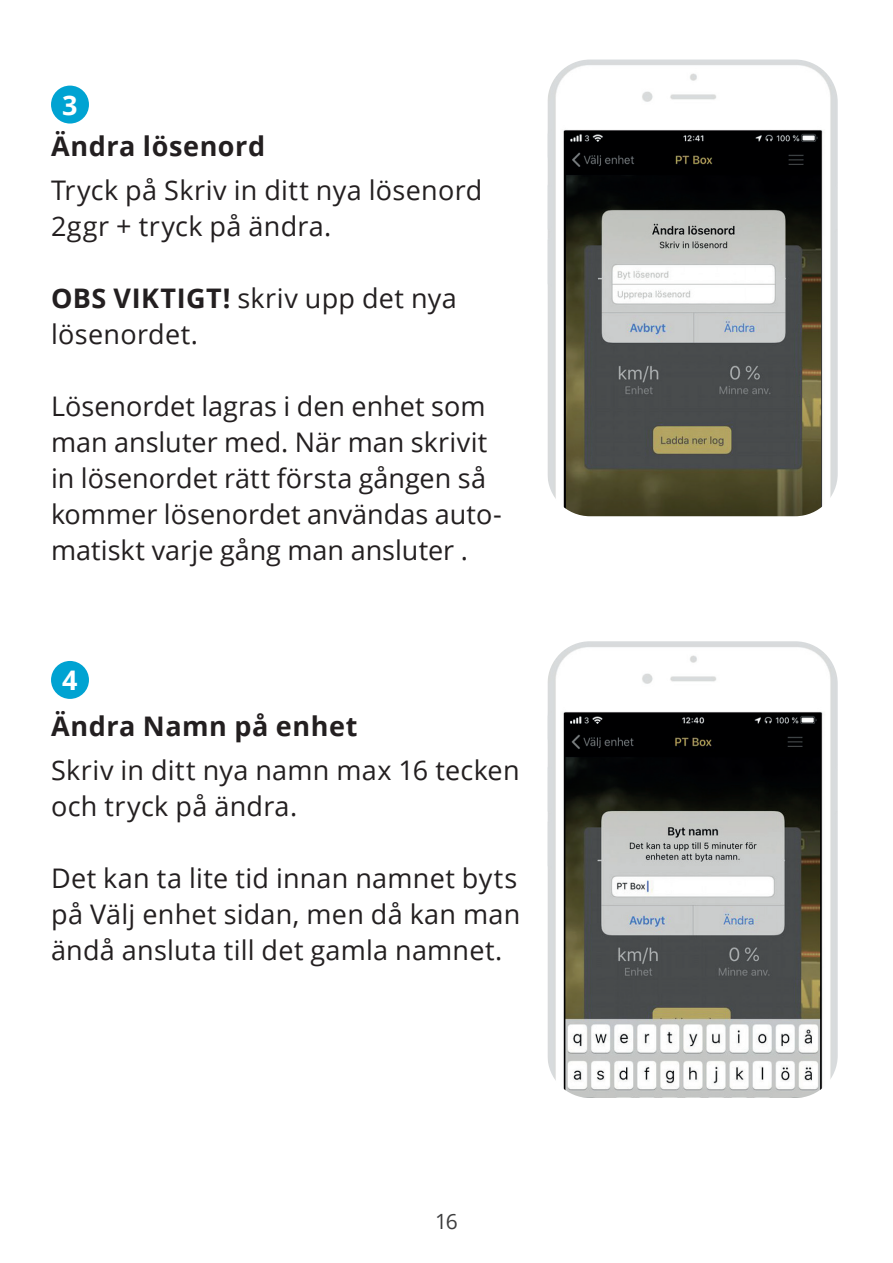
<style>
.page{position:relative;width:893px;height:1263px;background:#fff}
.page>*{position:absolute;margin:0;border:0;box-sizing:border-box;transform-origin:0 0}
.t1{font:27px/36px "Open Sans";letter-spacing:.01em;color:#231f20}
.t2{font:700 27px "Open Sans";letter-spacing:.02em;color:#231f20}
.t3{font:700 27px "Open Sans";color:#fff}
.t4{font:21px "Open Sans";color:#3e3e3f}
.s1{font-weight:700}
</style>
<div class="page">
<img style="left:547px;top:60px;width:291px;height:456px">
<img style="left:547px;top:641px;width:291px;height:457px">
<div style="left:51px;top:86px;width:38px;height:38px;background:#00a3d2;border-radius:50%"></div>
<div style="left:51px;top:661px;width:38px;height:38px;background:#00a3d2;border-radius:50%"></div>
<p class="t3" style="left:62px;top:86px;width:17px">3</p>
<p class="t2" style="left:51px;top:127px;width:216px">Ändra lösenord</p>
<p class="t1" style="left:51px;top:172px;width:433px">Tryck på Skriv in ditt nya lösenord<br>2ggr + tryck på ändra.</p>
<p class="t1" style="left:51px;top:280px;width:407px"><span class="s1">OBS VIKTIGT!</span> skriv upp det nya lösenordet.</p>
<p class="t1" style="left:51px;top:388px;width:452px">Lösenordet lagras i den enhet som man ansluter med. När man skrivit in lösenordet rätt första gången så kommer lösenordet användas auto&shy;matiskt varje gång man ansluter .</p>
<p class="t3" style="left:62px;top:661px;width:17px">4</p>
<p class="t2" style="left:51px;top:707px;width:308px">Ändra Namn på enhet</p>
<p class="t1" style="left:51px;top:752px;width:470px">Skriv in ditt nya namn max 16 tecken och tryck på ändra.</p>
<p class="t1" style="left:51px;top:860px;width:471px;text-align:justify">Det kan ta lite tid innan namnet byts på Välj enhet sidan, men då kan man ändå ansluta till det gamla namnet.</p>
<p class="t4" style="left:435px;top:1207px;width:24px">16</p>
</div>
